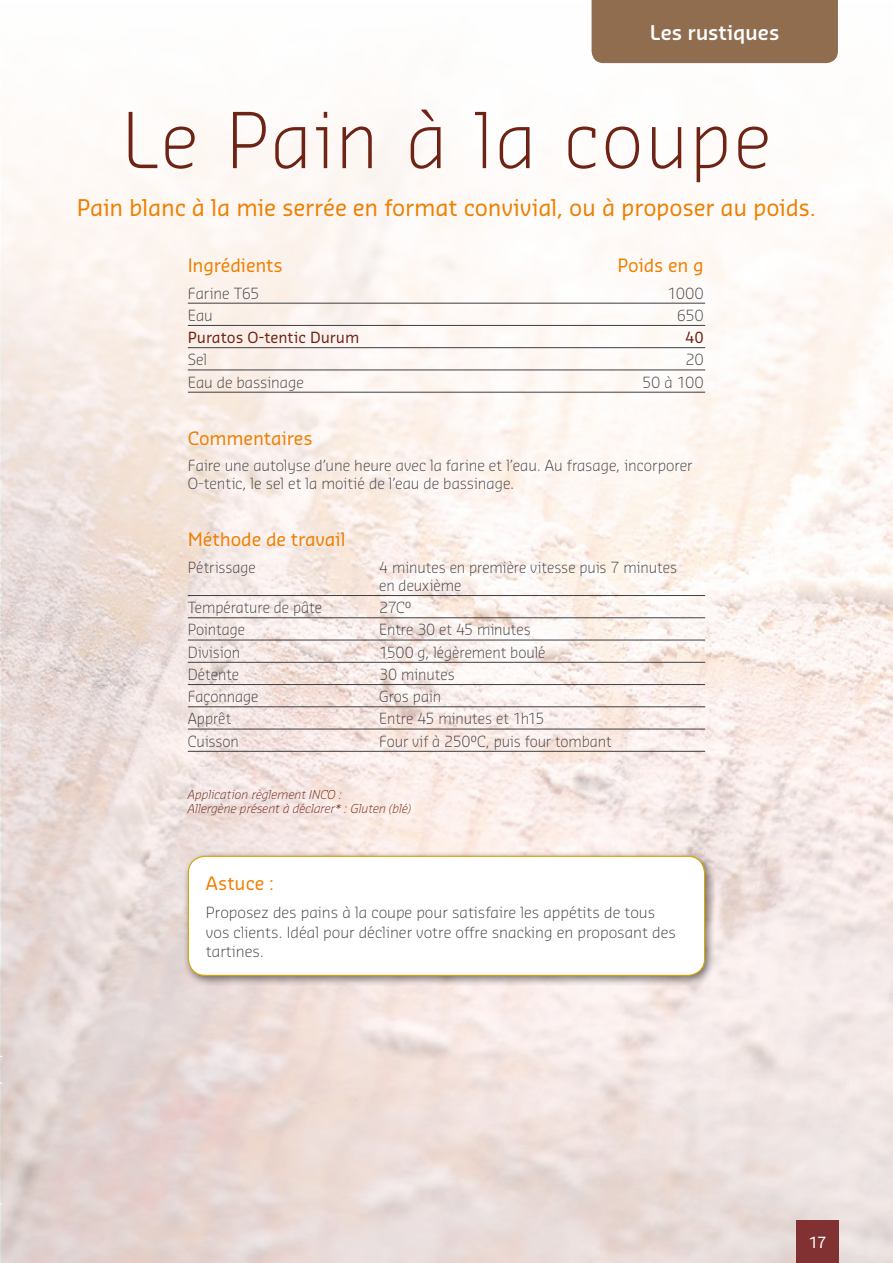
<style>
.page{position:relative;width:893px;height:1263px;background:#fff}
.page>*{position:absolute;margin:0;border:0;box-sizing:border-box;transform-origin:0 0}
.t1{font:300 75px "Sansa Std";letter-spacing:.03em;color:#6e2315}
.t2{font:22.5px "Sansa Std";letter-spacing:-.01em;color:#ee7f00}
.t3{font:600 19.8px "Sansa Std";letter-spacing:-.005em;color:#fff}
.t4{font:18px "Sansa Std";letter-spacing:-.005em;color:#ee7f00}
.t5{font:300 15px/18px "Sansa Std";color:#3e3d40}
.t6{font:15px "Sansa Std";color:#6e2315}
.t7{font:15px "Sansa Std";color:#fff}
.t8{font:italic 300 12px/14.4px "Sansa Std";letter-spacing:.005em;color:#6e2315}
</style>
<div class="page">
<img style="left:0;top:113px;width:893px;height:1150px">
<hr style="left:188px;top:595px;width:517px;height:1px;background:#3e3d40">
<hr style="left:188px;top:617px;width:517px;height:1px;background:#3e3d40">
<hr style="left:188px;top:640px;width:517px;height:1px;background:#3e3d40">
<hr style="left:188px;top:662px;width:517px;height:1px;background:#3e3d40">
<hr style="left:188px;top:684px;width:517px;height:1px;background:#3e3d40">
<hr style="left:188px;top:706px;width:517px;height:1px;background:#3e3d40">
<hr style="left:188px;top:729px;width:517px;height:1px;background:#3e3d40">
<hr style="left:188px;top:751px;width:517px;height:1px;background:#3e3d40">
<div style="left:183px;top:850px;width:533px;height:137px;background:#000;opacity:.5"></div>
<div style="left:188px;top:856px;width:517px;height:119px;background:#fff;border-radius:17px"></div>
<div style="left:188px;top:856px;width:517px;height:120px;border:1px solid #d9a500;border-radius:17px"></div>
<hr style="left:188px;top:303px;width:517px;height:1px;background:#3e3d40">
<hr style="left:188px;top:325px;width:517px;height:1px;background:#3e3d40">
<hr style="left:188px;top:347px;width:517px;height:1px;background:#3e3d40">
<hr style="left:188px;top:370px;width:517px;height:1px;background:#3e3d40">
<hr style="left:188px;top:392px;width:517px;height:1px;background:#3e3d40">
<div style="left:591px;top:0;width:247px;height:64px;background:#906d4f"></div>
<div style="left:796px;top:1221px;width:43px;height:42px;background:#823133"></div>
<svg style="left:0;top:1034px;width:3px;height:208px"></svg>
<h3 class="t3" style="left:650px;top:20px;width:131px">Les rustiques</h3>
<h1 class="t1" style="left:122px;top:91px;width:651px">Le Pain à la coupe</h1>
<h2 class="t2" style="left:77px;top:193px;width:741px">Pain blanc à la mie serrée en format convivial, ou à proposer au poids.</h2>
<p class="t4" style="left:188px;top:253px;width:97px">Ingrédients</p>
<p class="t4" style="left:617px;top:253px;width:88px">Poids en g</p>
<p class="t5" style="left:188px;top:283px;width:73px">Farine T65</p>
<p class="t5" style="left:667px;top:283px;width:38px">1000</p>
<p class="t5" style="left:188px;top:305px;width:26px">Eau</p>
<p class="t5" style="left:677px;top:305px;width:29px">650</p>
<p class="t6" style="left:188px;top:328px;width:173px">Puratos O-tentic Durum</p>
<p class="t6" style="left:685px;top:328px;width:20px">40</p>
<p class="t5" style="left:188px;top:350px;width:21px">Sel</p>
<p class="t5" style="left:685px;top:350px;width:20px">20</p>
<p class="t5" style="left:188px;top:372px;width:118px">Eau de bassinage</p>
<p class="t5" style="left:642px;top:372px;width:63px">50 à 100</p>
<p class="t4" style="left:188px;top:426px;width:126px">Commentaires</p>
<p class="t5" style="left:188px;top:456px;width:506px">Faire une autolyse d’une heure avec la farine et l’eau. Au frasage, incorporer<br>O-tentic, le sel et la moitié de l’eau de bassinage.</p>
<p class="t4" style="left:188px;top:528px;width:159px">Méthode de travail</p>
<p class="t5" style="left:188px;top:558px;width:70px">Pétrissage</p>
<p class="t5" style="left:379px;top:558px;width:299px">4 minutes en première vitesse puis 7 minutes en deuxième</p>
<p class="t5" style="left:188px;top:598px;width:136px">Température de pâte</p>
<p class="t5" style="left:379px;top:598px;width:34px">27C°</p>
<p class="t5" style="left:188px;top:620px;width:59px">Pointage</p>
<p class="t5" style="left:379px;top:620px;width:153px">Entre 30 et 45 minutes</p>
<p class="t5" style="left:188px;top:642px;width:54px">Division</p>
<p class="t5" style="left:379px;top:642px;width:168px">1500 g, légèrement boulé</p>
<p class="t5" style="left:188px;top:664px;width:53px">Détente</p>
<p class="t5" style="left:379px;top:664px;width:77px">30 minutes</p>
<p class="t5" style="left:188px;top:687px;width:72px">Façonnage</p>
<p class="t5" style="left:379px;top:687px;width:63px">Gros pain</p>
<p class="t5" style="left:188px;top:709px;width:45px">Apprêt</p>
<p class="t5" style="left:379px;top:709px;width:167px">Entre 45 minutes et 1h15</p>
<p class="t5" style="left:188px;top:731px;width:53px">Cuisson</p>
<p class="t5" style="left:379px;top:731px;width:234px">Four vif à 250°C, puis four tombant</p>
<p class="t8" style="left:188px;top:786px;width:225px">Application règlement INCO :<br>Allergène présent à déclarer* : Gluten (blé)</p>
<p class="t4" style="left:206px;top:871px;width:69px">Astuce :</p>
<p class="t5" style="left:206px;top:902px;width:471px;line-height:19.5px">Proposez des pains à la coupe pour satisfaire les appétits de tous vos clients. Idéal pour décliner votre offre snacking en proposant des tartines.</p>
<p class="t7" style="left:809px;top:1232px;width:19px">17</p>
</div>
